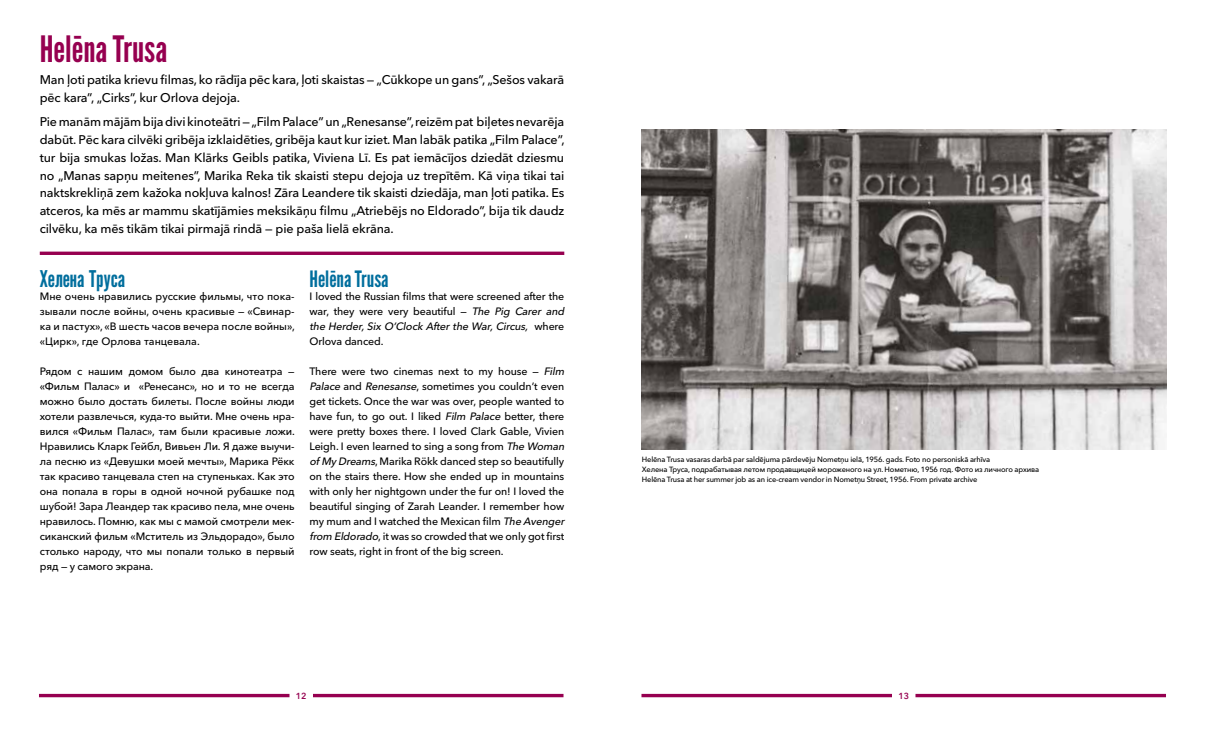
<style>
.page{position:relative;width:1205px;height:730px;background:#fff}
.page>*{position:absolute;margin:0;border:0;box-sizing:border-box;transform-origin:0 0}
.t1{font:36.25px "League Gothic";color:#960050}
.t2{font:22.5px "League Gothic";color:#006e9d}
.t3{font:22.5px "League Gothic";color:#006e9d}
.t4{font:500 12.5px/17.8px "Avenir Next Cyr";letter-spacing:-.01em;color:#000}
.t5{font:500 10.62px/15px "Avenir Next Cyr";letter-spacing:-.01em;color:#000;text-align:justify}
.t6{font:600 8.75px "Avenir Next LT Pro";color:#960050}
.t7{font:500 7.5px/10px "Avenir Next Cyr";letter-spacing:-.02em;color:#000}
.s1{font-style:italic}
</style>
<div class="page">
<hr style="left:39px;top:694px;width:250px;height:3px;background:#960050">
<hr style="left:313px;top:694px;width:250px;height:3px;background:#960050">
<hr style="left:641px;top:694px;width:251px;height:3px;background:#960050">
<hr style="left:915px;top:694px;width:251px;height:3px;background:#960050">
<hr style="left:40px;top:252px;width:524px;height:3px;background:#960050">
<img style="left:642px;top:129px;width:524px;height:320px">
<h1 class="t1" style="left:40px;top:28px;width:129px">Helēna Trusa</h1>
<p class="t4" style="left:40px;top:71px;width:526px">Man ļoti patika krievu filmas, ko rādīja pēc kara, ļoti skaistas — „Cūkkope un gans”, „Sešos vakarā pēc kara”, „Cirks”, kur Orlova dejoja.</p>
<p class="t4" style="left:40px;top:113px;width:526px;text-align:justify">Pie manām mājām bija divi kinoteātri — „Film Palace” un „Renesanse”, reizēm pat biļetes nevarēja dabūt. Pēc kara cilvēki gribēja izklaidēties, gribēja kaut kur iziet. Man labāk patika „Film Palace”, tur bija smukas ložas. Man Klārks Geibls patika, Viviena Lī. Es pat iemācījos dziedāt dziesmu no „Manas sapņu meitenes”, Marika Reka tik skaisti stepu dejoja uz trepītēm. Kā viņa tikai tai naktskrekliņā zem kažoka nokļuva kalnos! Zāra Leandere tik skaisti dziedāja, man ļoti patika. Es atceros, ka mēs ar mammu skatījāmies meksikāņu filmu „Atriebējs no Eldorado”, bija tik daudz cilvēku, ka mēs tikām tikai pirmajā rindā — pie paša lielā ekrāna.</p>
<h2 class="t2" style="left:40px;top:266px;width:87px">Хелена Труса</h2>
<p class="t5" style="left:40px;top:289px;width:257px">Мне очень нравились русские фильмы, что пока&shy;зывали после войны, очень красивые — «Свинар&shy;ка и пастух», «В шесть часов вечера после войны», «Цирк», где Орлова танцевала.</p>
<p class="t5" style="left:40px;top:364px;width:257px">Рядом с нашим домом было два кинотеатра — «Фильм Палас» и «Ренесанс», но и то не всегда можно было достать билеты. После войны люди хотели развлечься, куда-то выйти. Мне очень нра&shy;вился «Фильм Палас», там были красивые ложи.<br>Нравились Кларк Гейбл, Вивьен Ли. Я даже выучи&shy;ла песню из «Девушки моей мечты», Марика Рёкк так красиво танцевала степ на ступеньках. Как это она попала в горы в одной ночной рубашке под шубой! Зара Леандер так красиво пела, мне очень нравилось. Помню, как мы с мамой смотрели мек&shy;сиканский фильм «Мститель из Эльдорадо», было столько народу, что мы попали только в первый ряд — у самого экрана.</p>
<h2 class="t3" style="left:309px;top:266px;width:80px">Helēna Trusa</h2>
<p class="t5" style="left:309px;top:289px;width:258px;text-align:left">I loved the Russian films that were screened after the war, they were very beautiful — <span class="s1">The Pig Carer and the Herder,Six O’Clock After the War,Circus,</span> w h e r e Orlova danced.</p>
<p class="t5" style="left:309px;top:364px;width:258px;text-align:left">There were two cinemas next to my house — <span class="s1">Film Palace</span> and <span class="s1">Renesanse</span>, sometimes you couldn’t even get tickets. Once the war was over, people wanted to have fun, to go out. I liked <span class="s1">Film Palace</span> better, there were pretty boxes there. I loved Clark Gable, Vivien Leigh. I even learned to sing a song from <span class="s1">The Woman of My Dreams</span>, Marika Rökk danced step so beautifully on the stairs there. How she ended up in mountains with only her nightgown under the fur on! I loved the beautiful singing of Zarah Leander. I remember how my mum and I watched the Mexican film <span class="s1">The Avenger from Eldorado</span>, it was so crowded that we only got first row seats, right in front of the big screen.</p>
<p class="t7" style="left:642px;top:455px;width:399px">Helēna Trusa vasaras darbā par saldējuma pārdevēju Nometņu ielā, 1956. gads. Foto no personiskā arhīva<br>Хелена Трусa, подрабатывая летом продавщицей мороженого на ул. Нометню, 1956 год. Фото из личного архива<br>Helēna Trusa at her summer job as an ice-cream vendor in Nometņu Street, 1956. From private archive</p>
<p class="t6" style="left:296px;top:690px;width:12px">12</p>
<p class="t6" style="left:898px;top:690px;width:12px">13</p>
</div>
